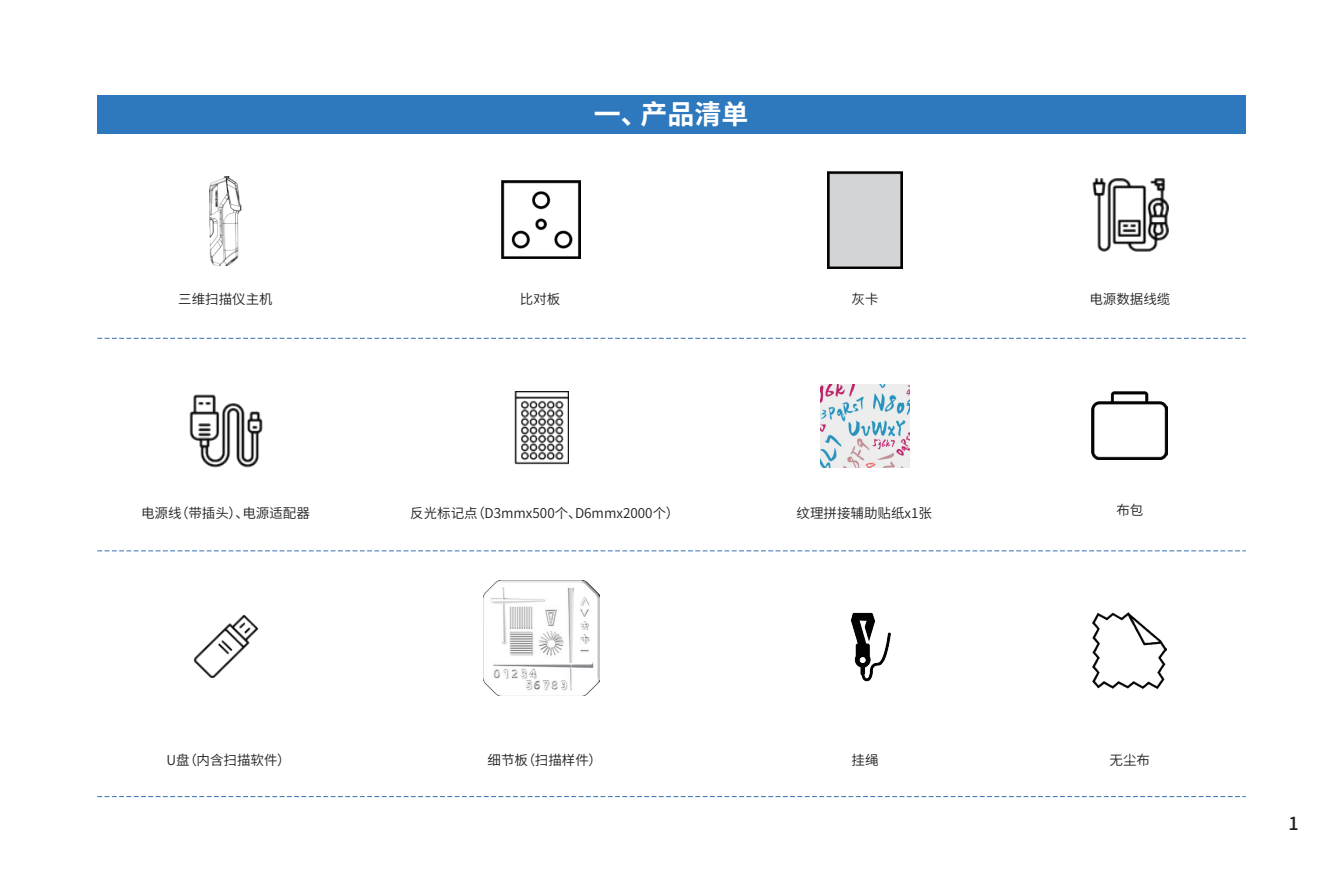
<style>
.page{position:relative;width:1340px;height:893px;background:#fff}
.page>*{position:absolute;margin:0;border:0;box-sizing:border-box;transform-origin:0 0}
.t1{font:700 27px "Source Han Sans CN";color:#fff}
.t2{font:500 18px "Source Han Sans CN";color:#231f20}
.t3{font:13.5px "Source Han Sans CN";color:#231f20}
</style>
<div class="page">
<svg style="left:97px;top:338px;width:1148px;height:1px"></svg>
<svg style="left:97px;top:550px;width:1148px;height:1px"></svg>
<svg style="left:97px;top:796px;width:1148px;height:1px"></svg>
<div style="left:97px;top:95px;width:1148px;height:38px;background:#2e78bd"></div>
<img style="left:209px;top:176px;width:33px;height:90px">
<img style="left:827px;top:171px;width:75px;height:98px">
<img style="left:189px;top:394px;width:74px;height:74px">
<img style="left:1092px;top:178px;width:76px;height:73px">
<img style="left:514px;top:391px;width:55px;height:73px">
<img style="left:820px;top:385px;width:89px;height:83px">
<img style="left:193px;top:614px;width:65px;height:65px">
<img style="left:484px;top:580px;width:115px;height:116px">
<img style="left:850px;top:612px;width:41px;height:70px">
<img style="left:1092px;top:612px;width:74px;height:76px">
<img style="left:501px;top:180px;width:79px;height:79px">
<img style="left:1091px;top:391px;width:76px;height:68px">
<p class="t3" style="left:178px;top:291px;width:96px">三维扫描仪主机</p>
<p class="t3" style="left:141px;top:505px;width:170px">电源线（带插头）、电源适配器</p>
<h1 class="t1" style="left:593px;top:99px;width:156px">一、产品清单</h1>
<p class="t3" style="left:520px;top:291px;width:42px">比对板</p>
<p class="t3" style="left:851px;top:291px;width:28px">灰卡</p>
<p class="t3" style="left:1089px;top:291px;width:82px">电源数据线缆</p>
<p class="t3" style="left:410px;top:505px;width:270px">反光标记点（D3mmx500个、D6mmx2000个）</p>
<p class="t3" style="left:796px;top:505px;width:137px">纹理拼接辅助贴纸x1张</p>
<p class="t3" style="left:1116px;top:503px;width:28px">布包</p>
<p class="t3" style="left:167px;top:753px;width:125px">U盘（内含扫描软件）</p>
<p class="t3" style="left:487px;top:753px;width:116px">细节板（扫描样件）</p>
<p class="t3" style="left:851px;top:753px;width:28px">挂绳</p>
<p class="t3" style="left:1109px;top:753px;width:42px">无尘布</p>
<h2 class="t2" style="left:1288px;top:813px;width:12px">1</h2>
</div>
